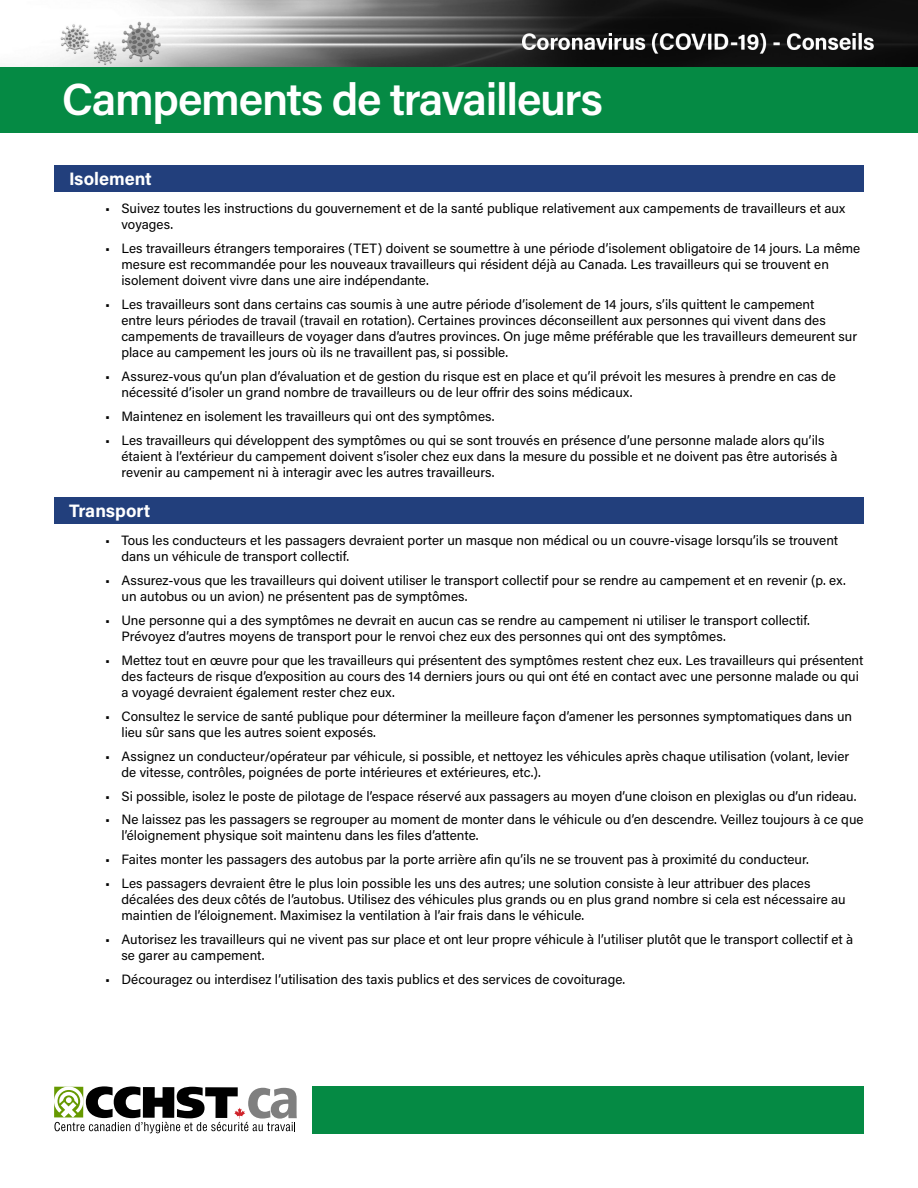
<style>
.page{position:relative;width:918px;height:1188px;background:#fff}
.page>*{position:absolute;margin:0;border:0;box-sizing:border-box;transform-origin:0 0}
.t1{font:600 45px "Acumin Pro";letter-spacing:-.03em;color:#fff}
.subheads{font:700 18px "Acumin Pro";color:#fff}
.body_bullets{font:13.5px/16.2px "Acumin Pro";color:#000}
</style>
<div class="page">
<div style="left:313px;top:1086px;width:551px;height:48px;background:#058a44"></div>
<img style="left:0;top:0;width:918px;height:68px">
<svg style="left:54px;top:1086px;width:243px;height:47px"></svg>
<div style="left:0;top:68px;width:918px;height:65px;background:#058a44"></div>
<div style="left:54px;top:165px;width:810px;height:27px;background:#223f7c"></div>
<div style="left:54px;top:497px;width:810px;height:27px;background:#223f7c"></div>
<h1 class="t1" style="left:62px;top:68px;width:543px">Campements de travailleurs</h1>
<p class="subheads" style="left:69px;top:166px;width:84px">Isolement</p>
<p class="body_bullets" style="left:122px;top:199px;width:725px;text-indent:-16px">• Suivez toutes les instructions du gouvernement et de la santé publique relativement aux campements de travailleurs et aux voyages.</p>
<p class="body_bullets" style="left:122px;top:239px;width:740px;text-indent:-16px">• Les travailleurs étrangers temporaires (TET) doivent se soumettre à une période d’isolement obligatoire de 14 jours. La même mesure est recommandée pour les nouveaux travailleurs qui résident déjà au Canada. Les travailleurs qui se trouvent en isolement doivent vivre dans une aire indépendante.</p>
<p class="body_bullets" style="left:122px;top:295px;width:737px;text-indent:-16px">• Les travailleurs sont dans certains cas soumis à une autre période d’isolement de 14 jours, s’ils quittent le campement<br>entre leurs périodes de travail (travail en rotation). Certaines provinces déconseillent aux personnes qui vivent dans des campements de travailleurs de voyager dans d’autres provinces. On juge même préférable que les travailleurs demeurent sur place au campement les jours où ils ne travaillent pas, si possible.</p>
<p class="body_bullets" style="left:122px;top:368px;width:716px;text-indent:-16px">• Assurez-vous qu’un plan d’évaluation et de gestion du risque est en place et qu’il prévoit les mesures à prendre en cas de nécessité d’isoler un grand nombre de travailleurs ou de leur offrir des soins médicaux.</p>
<p class="body_bullets" style="left:105px;top:408px;width:391px">• Maintenez en isolement les travailleurs qui ont des symptômes.</p>
<p class="body_bullets" style="left:122px;top:431px;width:717px;text-indent:-16px">• Les travailleurs qui développent des symptômes ou qui se sont trouvés en présence d’une personne malade alors qu’ils étaient à l’extérieur du campement doivent s’isoler chez eux dans la mesure du possible et ne doivent pas être autorisés à revenir au campement ni à interagir avec les autres travailleurs.</p>
<p class="subheads" style="left:69px;top:498px;width:83px">Transport</p>
<p class="body_bullets" style="left:122px;top:532px;width:718px;text-indent:-16px">• Tous les conducteurs et les passagers devraient porter un masque non médical ou un couvre-visage lorsqu’ils se trouvent dans un véhicule de transport collectif.</p>
<p class="body_bullets" style="left:122px;top:571px;width:726px;text-indent:-16px">• Assurez-vous que les travailleurs qui doivent utiliser le transport collectif pour se rendre au campement et en revenir (p. ex. un autobus ou un avion) ne présentent pas de symptômes.</p>
<p class="body_bullets" style="left:122px;top:611px;width:690px;text-indent:-16px">• Une personne qui a des symptômes ne devrait en aucun cas se rendre au campement ni utiliser le transport collectif.<br>Prévoyez d’autres moyens de transport pour le renvoi chez eux des personnes qui ont des symptômes.</p>
<p class="body_bullets" style="left:122px;top:651px;width:743px;text-indent:-16px">• Mettez tout en œuvre pour que les travailleurs qui présentent des symptômes restent chez eux. Les travailleurs qui présentent des facteurs de risque d’exposition au cours des 14 derniers jours ou qui ont été en contact avec une personne malade ou qui a voyagé devraient également rester chez eux.</p>
<p class="body_bullets" style="left:122px;top:707px;width:732px;text-indent:-16px">• Consultez le service de santé publique pour déterminer la meilleure façon d’amener les personnes symptomatiques dans un lieu sûr sans que les autres soient exposés.</p>
<p class="body_bullets" style="left:122px;top:747px;width:729px;text-indent:-16px">• Assignez un conducteur/opérateur par véhicule, si possible, et nettoyez les véhicules après chaque utilisation (volant, levier de vitesse, contrôles, poignées de porte intérieures et extérieures, etc.).</p>
<p class="body_bullets" style="left:105px;top:787px;width:753px">• Si possible, isolez le poste de pilotage de l’espace réservé aux passagers au moyen d’une cloison en plexiglas ou d’un rideau.</p>
<p class="body_bullets" style="left:122px;top:811px;width:744px;text-indent:-16px">• Ne laissez pas les passagers se regrouper au moment de monter dans le véhicule ou d’en descendre. Veillez toujours à ce que l’éloignement physique soit maintenu dans les files d’attente.</p>
<p class="body_bullets" style="left:105px;top:851px;width:705px">• Faites monter les passagers des autobus par la porte arrière afin qu’ils ne se trouvent pas à proximité du conducteur.</p>
<p class="body_bullets" style="left:122px;top:874px;width:726px;text-indent:-16px">• Les passagers devraient être le plus loin possible les uns des autres; une solution consiste à leur attribuer des places décalées des deux côtés de l’autobus. Utilisez des véhicules plus grands ou en plus grand nombre si cela est nécessaire au maintien de l’éloignement. Maximisez la ventilation à l’air frais dans le véhicule.</p>
<p class="body_bullets" style="left:122px;top:931px;width:733px;text-indent:-16px">• Autorisez les travailleurs qui ne vivent pas sur place et ont leur propre véhicule à l’utiliser plutôt que le transport collectif et à se garer au campement.</p>
<p class="body_bullets" style="left:105px;top:970px;width:522px">• Découragez ou interdisez l’utilisation des taxis publics et des services de covoiturage.</p>
</div>
